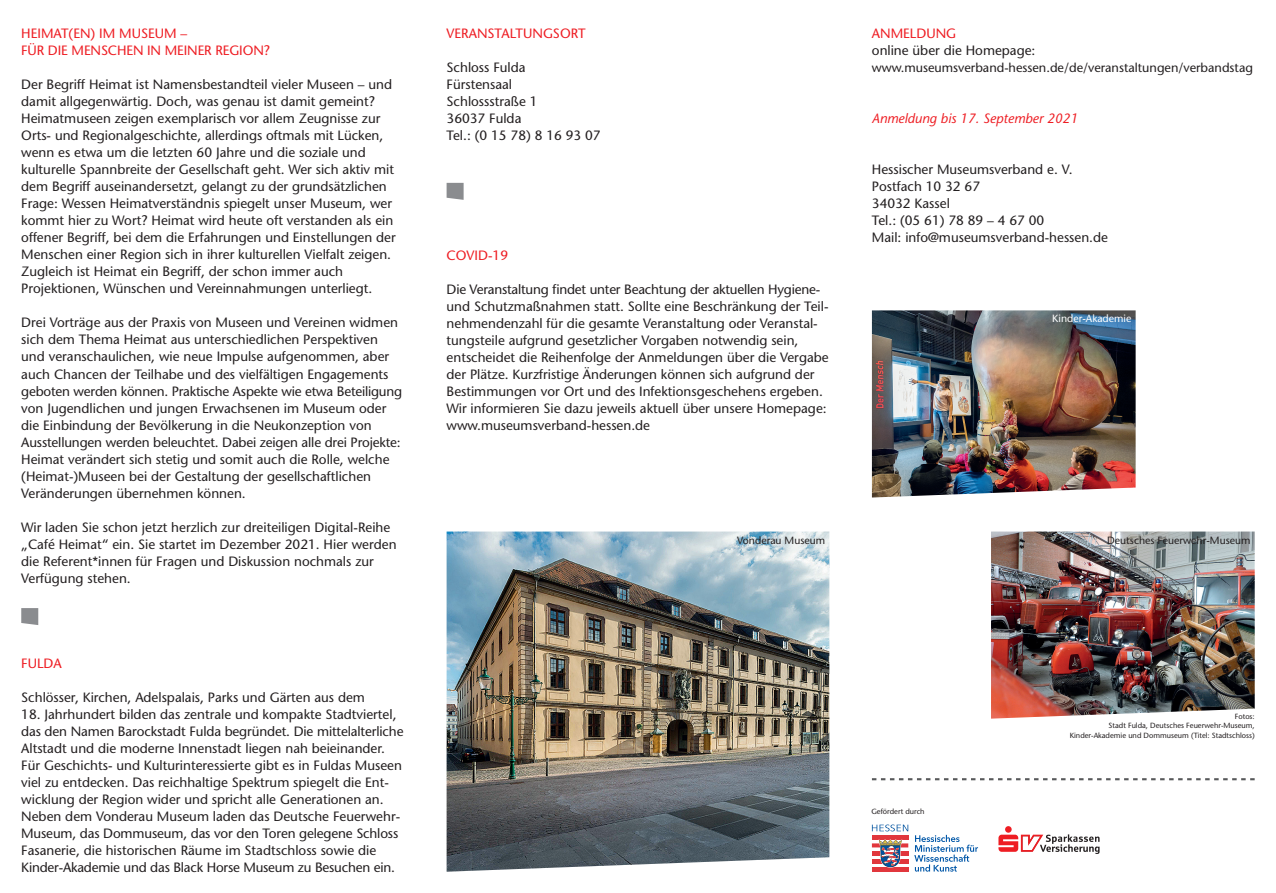
<style>
.page{position:relative;width:1276px;height:893px;background:#fff}
.page>*{position:absolute;margin:0;border:0;box-sizing:border-box;transform-origin:0 0}
.t1{font:500 13.5px/17px "Stone Sans Std";color:#231f20}
.t2{font:500 13.5px/17px "Stone Sans Std";color:#ee1d23}
.t3{font:italic 500 13.5px "Stone Sans Std";color:#ee1d23}
.t4{font:500 12.75px "Stone Sans Std";color:#231f20}
.t5{font:500 10.5px "Stone Sans Std";color:#231f20}
.t6{font:500 10.5px "Stone Sans Std";color:#fff}
.t7{font:500 7.5px/9.8px "Stone Sans Std";color:#231f20;text-align:right}
</style>
<div class="page">
<svg style="left:21px;top:608px;width:17px;height:17px"></svg>
<img style="left:872px;top:310px;width:263px;height:187px">
<svg style="left:872px;top:778px;width:382px;height:2px"></svg>
<hr style="left:872px;top:835px;width:36px;height:4px;background:#e1373d">
<svg style="left:872px;top:843px;width:36px;height:4px"></svg>
<div style="left:872px;top:851px;width:36px;height:5px;background:#e1373d"></div>
<hr style="left:872px;top:860px;width:36px;height:4px;background:#e1373d">
<hr style="left:872px;top:868px;width:36px;height:4px;background:#e1373d">
<svg style="left:878px;top:839px;width:24px;height:29px"></svg>
<svg style="left:872px;top:824px;width:36px;height:7px"></svg>
<svg style="left:914px;top:835px;width:64px;height:37px"></svg>
<svg style="left:998px;top:826px;width:101px;height:28px"></svg>
<img style="left:991px;top:531px;width:263px;height:188px">
<svg style="left:446px;top:183px;width:17px;height:17px"></svg>
<img style="left:446px;top:531px;width:383px;height:341px">
<p class="t2" style="left:21px;top:25px;width:250px">HEIMAT(EN) IM MUSEUM –<br>FÜR DIE MENSCHEN IN MEINER REGION?</p>
<p class="t1" style="left:21px;top:76px;width:376px">Der Begriff Heimat ist Namensbestandteil vieler Museen – und damit allgegenwärtig. Doch, was genau ist damit gemeint?<br>Heimatmuseen zeigen exemplarisch vor allem Zeugnisse zur Orts- und Regionalgeschichte, allerdings oftmals mit Lücken, wenn es etwa um die letzten 60 Jahre und die soziale und kulturelle Spannbreite der Gesellschaft geht. Wer sich aktiv mit dem Begriff auseinandersetzt, gelangt zu der grundsätzlichen Frage: Wessen Heimatverständnis spiegelt unser Museum, wer kommt hier zu Wort? Heimat wird heute oft verstanden als ein offener Begriff, bei dem die Erfahrungen und Einstellungen der Menschen einer Region sich in ihrer kulturellen Vielfalt zeigen.<br>Zugleich ist Heimat ein Begriff, der schon immer auch Projektionen, Wünschen und Vereinnahmungen unterliegt.</p>
<p class="t1" style="left:21px;top:314px;width:382px">Drei Vorträge aus der Praxis von Museen und Vereinen widmen sich dem Thema Heimat aus unterschiedlichen Perspektiven und veranschaulichen, wie neue Impulse aufgenommen, aber auch Chancen der Teilhabe und des vielfältigen Engagements geboten werden können. Praktische Aspekte wie etwa Beteiligung von Jugendlichen und jungen Erwachsenen im Museum oder die Einbindung der Bevölkerung in die Neukonzeption von Ausstellungen werden beleuchtet. Dabei zeigen alle drei Projekte:<br>Heimat verändert sich stetig und somit auch die Rolle, welche (Heimat-)Museen bei der Gestaltung der gesellschaftlichen Veränderungen übernehmen können.</p>
<p class="t1" style="left:21px;top:518px;width:377px">Wir laden Sie schon jetzt herzlich zur dreiteiligen Digital-Reihe „Café Heimat“ ein. Sie startet im Dezember 2021. Hier werden die Referent*innen für Fragen und Diskussion nochmals zur Verfügung stehen.</p>
<p class="t2" style="left:21px;top:654px;width:42px">FULDA</p>
<p class="t1" style="left:21px;top:688px;width:345px">Schlösser, Kirchen, Adelspalais, Parks und Gärten aus dem</p>
<p class="t1" style="left:21px;top:706px;width:384px">18. Jahrhundert bilden das zentrale und kompakte Stadtviertel, das den Namen Barockstadt Fulda begründet. Die mittelalterliche Altstadt und die moderne Innenstadt liegen nah beieinander.<br>Für Geschichts- und Kulturinteressierte gibt es in Fuldas Museen viel zu entdecken. Das reichhaltige Spektrum spiegelt die Ent&shy;wicklung der Region wider und spricht alle Generationen an.<br>Neben dem Vonderau Museum laden das Deutsche Feuerwehr-Museum, das Dommuseum, das vor den Toren gelegene Schloss Fasanerie, die historischen Räume im Stadtschloss sowie die Kinder-Akademie und das Black Horse Museum zu Besuchen ein.</p>
<p class="t2" style="left:446px;top:25px;width:141px">VERANSTALTUNGSORT</p>
<p class="t1" style="left:446px;top:59px;width:155px">Schloss Fulda<br>Fürstensaal<br>Schlossstraße 1<br>36037 Fulda<br>Tel.: (0 15 78) 8 16 93 07</p>
<p class="t2" style="left:446px;top:246px;width:63px">COVID-19</p>
<p class="t1" style="left:446px;top:280px;width:383px">Die Veranstaltung findet unter Beachtung der aktuellen Hygiene&shy;und Schutzmaßnahmen statt. Sollte eine Beschränkung der Teil&shy;nehmendenzahl für die gesamte Veranstaltung oder Veranstal&shy;tungsteile aufgrund gesetzlicher Vorgaben notwendig sein, entscheidet die Reihenfolge der Anmeldungen über die Vergabe der Plätze. Kurzfristige Änderungen können sich aufgrund der Bestimmungen vor Ort und des Infektionsgeschehens ergeben.<br>Wir informieren Sie dazu jeweils aktuell über unsere Homepage: www.museumsverband-hessen.de</p>
<p class="t2" style="left:872px;top:25px;width:86px">ANMELDUNG</p>
<p class="t1" style="left:872px;top:42px;width:165px">online über die Homepage:</p>
<p class="t4" style="left:872px;top:60px;width:382px">www.museumsverband-hessen.de/de/veranstaltungen/verbandstag</p>
<p class="t3" style="left:872px;top:111px;width:208px">Anmeldung bis 17. September 2021</p>
<p class="t1" style="left:872px;top:161px;width:238px">Hessischer Museumsverband e. V.<br>Postfach 10 32 67<br>34032 Kassel<br>Tel.: (05 61) 78 89 – 4 67 00<br>Mail: info@museumsverband-hessen.de</p>
<p class="t6" style="left:1052px;top:312px;width:81px">Kinder-Akademie</p>
<p class="t5" style="left:737px;top:534px;width:89px">Vonderau Museum</p>
<p class="t5" style="left:1107px;top:534px;width:145px">Deutsches Feuerwehr-Museum</p>
<p class="t7" style="left:871px;top:806px;width:55px">Gefördert durch</p>
<p class="t7" style="left:1069px;top:711px;width:186px">Fotos:<br>Stadt Fulda, Deutsches Feuerwehr-Museum,<br>Kinder-Akademie und Dommuseum (Titel: Stadtschloss)</p>
</div>
